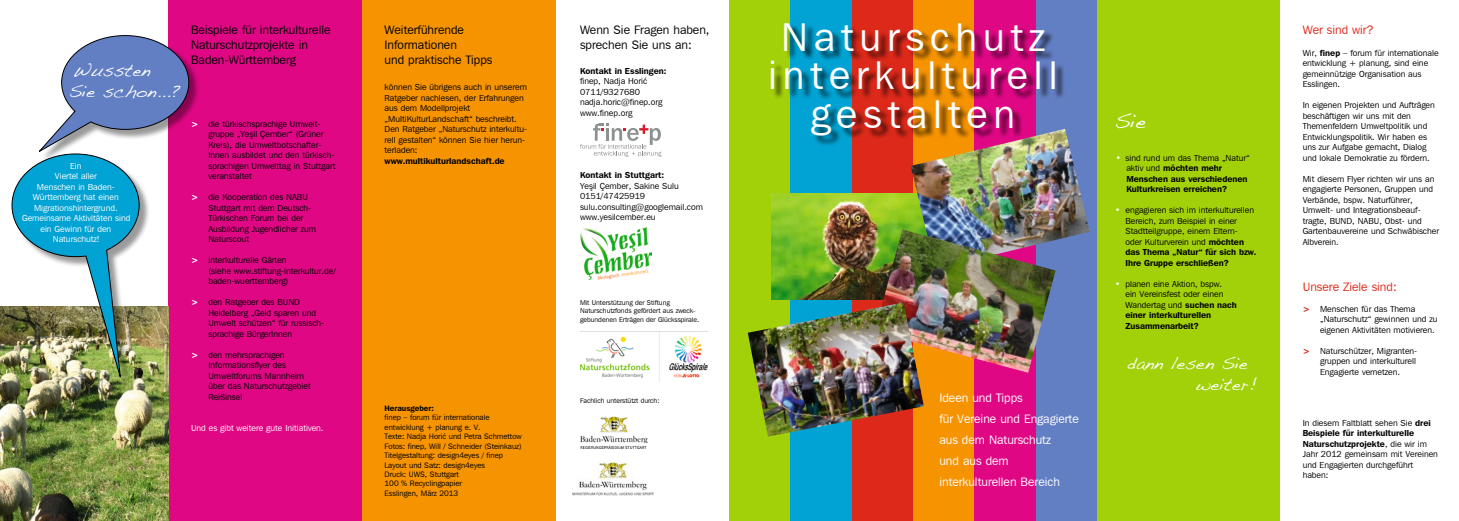
<style>
.page{position:relative;width:1459px;height:521px;background:#fff}
.page>*{position:absolute;margin:0;border:0;box-sizing:border-box;transform-origin:0 0}
.t1{font:40.25px/38.5px "Franklin Gothic IT Cby BT";letter-spacing:.15em;color:#fff;text-align:center}
.t2{font:21px "Handwriting Dakota";color:#fff}
.t3{font:17.5px/21px "Handwriting Dakota";color:#fff}
.t4{font:12.25px/14.7px "Franklin Gothic IT Cby BT";color:#000}
.t5{font:12.25px/21px "Franklin Gothic IT Cby BT";color:#fff}
.t6{font:12.25px "Franklin Gothic IT Cby BT";color:#dc291a}
.t7{font:8.75px/10.5px "Franklin Gothic IT Cby BT";color:#000}
.t8{font:600 8.75px/10.5px "Franklin Gothic IT Cby BT";color:#000}
.t9{font:8.75px/10.5px "Franklin Gothic IT Cby BT";color:#fff;text-align:center}
.t10{font:7.88px/9.5px "Franklin Gothic IT Cby BT";color:#000}
.t11{font:600 7.88px "Franklin Gothic IT Cby BT";color:#000}
.t12{font:7px/8.4px "Franklin Gothic IT Cby BT";color:#000}
.s1{font-weight:800;color:#fff}
.s2{font-weight:400;color:#fff}
.s3{font-weight:400}
.s4{color:#fff}
.s5{font-weight:600}
.s6{font-weight:800;color:#dc291a}
</style>
<div class="page">
<div style="left:1035px;top:0;width:61px;height:521px;background:#637fc3"></div>
<div style="left:729px;top:0;width:62px;height:521px;background:#a3d109"></div>
<div style="left:791px;top:0;width:61px;height:521px;background:#00a3d3"></div>
<div style="left:852px;top:0;width:61px;height:521px;background:#dc291a"></div>
<div style="left:913px;top:0;width:61px;height:521px;background:#f59300"></div>
<div style="left:974px;top:0;width:61px;height:521px;background:#e00785"></div>
<div style="left:1096px;top:0;width:184px;height:521px;background:#a3d109"></div>
<svg style="left:580px;top:123px;width:81px;height:34px"></svg>
<img style="left:580px;top:227px;width:71px;height:52px">
<img style="left:771px;top:193px;width:139px;height:106px">
<img style="left:910px;top:129px;width:179px;height:111px">
<img style="left:874px;top:229px;width:181px;height:144px">
<img style="left:572px;top:462px;width:81px;height:34px">
<img style="left:580px;top:416px;width:67px;height:27px">
<img style="left:580px;top:445px;width:67px;height:4px">
<img style="left:580px;top:332px;width:127px;height:50px">
<div style="left:362px;top:0;width:194px;height:521px;background:#f59300"></div>
<div style="left:169px;top:0;width:193px;height:521px;background:#e00785"></div>
<img style="left:0;top:306px;width:169px;height:215px">
<img style="left:747px;top:302px;width:176px;height:135px">
<div style="left:772px;top:24px;width:293px;height:122px;background:#000;opacity:.75"></div>
<div style="left:41px;top:36px;width:159px;height:126px;background:#000;opacity:.4"></div>
<img style="left:11px;top:35px;width:179px;height:352px">
<div style="left:16px;top:159px;width:121px;height:96px;background:#00a3d3;border-radius:50%"></div>
<h3 class="t3" style="left:69px;top:59px;width:113px">Wussten<br>Sie schon...?</h3>
<p class="t9" style="left:22px;top:160px;width:110px">Ein<br>Viertel aller<br>Menschen in Baden-<br>Württemberg hat einen<br>Migrationshintergrund.<br>Gemeinsame Aktivitäten sind ein Gewinn für den<br>Naturschutz!</p>
<h3 class="t4" style="left:191px;top:22px;width:141px">Beispiele für interkulturelle<br>Naturschutzprojekte in<br>Baden-Württemberg</h3>
<p class="t7" style="left:208px;top:118px;width:129px;text-indent:-17px"><span class="s1">&gt;</span> die türkischsprachige Umwelt&shy;gruppe „Yeşil Çember“ (Grüner<br>Kreis), die Umweltbotschafter-<br>Innen ausbildet und den türkisch&shy;sprachigen Umwelttag in Stuttgart veranstaltet</p>
<p class="t7" style="left:208px;top:192px;width:109px;text-indent:-17px"><span class="s1">&gt;</span> die Kooperation des NABU<br>Stuttgart mit dem Deutsch-<br>Türkischen Forum bei der<br>Ausbildung Jugendlicher zum<br>Naturscout</p>
<p class="t7" style="left:208px;top:255px;width:129px;text-indent:-17px"><span class="s1">&gt;</span> interkulturelle Gärten<br>(siehe www.stiftung-interkultur.de/ baden-wuerttemberg)</p>
<p class="t7" style="left:208px;top:297px;width:117px;text-indent:-17px"><span class="s1">&gt;</span> den Ratgeber des BUND<br>Heidelberg „Geld sparen und<br>Umwelt schützen“ für russisch&shy;sprachige BürgerInnen</p>
<p class="t7" style="left:208px;top:349px;width:104px;text-indent:-17px"><span class="s1">&gt;</span> den mehrsprachigen<br>Informationsflyer des<br>Umweltforums Mannheim über das Naturschutzgebiet<br>Reißinsel</p>
<p class="t9" style="left:191px;top:423px;width:134px">Und es gibt weitere gute Initiativen.</p>
<h3 class="t4" style="left:384px;top:22px;width:109px">Weiterführende<br>Informationen<br>und praktische Tipps</h3>
<p class="t7" style="left:384px;top:82px;width:144px">können Sie übrigens auch in unserem<br>Ratgeber nachlesen, der Erfahrungen aus dem Modellprojekt „MultiKulturLandschaft“ beschreibt.<br>Den Ratgeber „Naturschutz interkultu&shy;rell gestalten“ können Sie hier herun&shy;terladen:</p>
<p class="t8" style="left:384px;top:155px;width:122px">www.multikulturlandschaft.de</p>
<p class="t11" style="left:384px;top:403px;width:51px">Herausgeber:</p>
<p class="t10" style="left:384px;top:413px;width:139px">finep – forum für internationale entwicklung + planung e. V.<br>Texte: Nadja Horić und Petra Schmettow<br>Fotos: finep, Will / Schneider (Steinkauz)<br>Titelgestaltung: design4eyes / finep<br>Layout und Satz: design4eyes<br>Druck: UWS, Stuttgart<br>100 % Recyclingpapier<br>Esslingen, März 2013</p>
<h3 class="t4" style="left:580px;top:22px;width:131px">Wenn Sie Fragen haben, sprechen Sie uns an:</h3>
<p class="t8" style="left:580px;top:65px;width:88px">Kontakt in Esslingen:</p>
<p class="t7" style="left:580px;top:76px;width:84px">finep, Nadja Horić<br>0711/9327680 nadja.horic@finep.org www.finep.org</p>
<p class="t8" style="left:580px;top:170px;width:86px">Kontakt in Stuttgart:</p>
<p class="t7" style="left:580px;top:180px;width:124px">Yeşil Çember, Sakine Sulu<br>0151/47425919 sulu.consulting@googlemail.com www.yesilcember.eu</p>
<p class="t12" style="left:580px;top:298px;width:121px">Mit Unterstützung der Stiftung<br>Naturschutzfonds gefördert aus zweck&shy;gebundenen Erträgen der Glücksspirale.</p>
<p class="t12" style="left:580px;top:396px;width:81px">Fachlich unterstützt durch:</p>
<h1 class="t1" style="left:768px;top:17px;width:291px">Naturschutz interkulturell gestalten</h1>
<h3 class="t5" style="left:939px;top:387px;width:141px">Ideen und Tipps<br>für Vereine und Engagierte aus dem Naturschutz<br>und aus dem interkulturellen Bereich</h3>
<h2 class="t2" style="left:1115px;top:109px;width:33px">Sie</h2>
<p class="t8" style="left:1126px;top:152px;width:125px;text-indent:-10px"><span class="s2">•</span> <span class="s3">sind rund um das Thema „Natur“ aktiv und</span> möchten mehr<br>Menschen aus verschiedenen<br>Kulturkreisen erreichen?</p>
<p class="t7" style="left:1125px;top:205px;width:133px;text-indent:-10px"><span class="s4">•</span> engagieren sich im interkulturellen<br>Bereich, zum Beispiel in einer<br>Stadtteilgruppe, einem Eltern-<br>oder Kulturverein und <span class="s5">möchten das Thema „Natur“ für sich bzw.<br>Ihre Gruppe erschließen?</span></p>
<p class="t7" style="left:1125px;top:278px;width:113px;text-indent:-10px"><span class="s4">•</span> planen eine Aktion, bspw.<br>ein Vereinsfest oder einen<br>Wandertag und <span class="s5">suchen nach einer interkulturellen<br>Zusammenarbeit?</span></p>
<h3 class="t3" style="left:1195px;top:352px;width:63px;text-indent:-68px">dann lesen Sie weiter!</h3>
<h3 class="t6" style="left:1302px;top:22px;width:72px">Wer sind wir?</h3>
<p class="t7" style="left:1302px;top:47px;width:137px">Wir, <span class="s5">finep</span> – forum für internationale entwicklung + planung, sind eine gemeinnützige Organisation aus<br>Esslingen.</p>
<p class="t7" style="left:1302px;top:100px;width:134px">In eigenen Projekten und Aufträgen beschäftigen wir uns mit den Themenfeldern Umweltpolitik und Entwicklungspolitik. Wir haben es uns zur Aufgabe gemacht, Dialog und lokale Demokratie zu fördern.</p>
<p class="t7" style="left:1302px;top:173px;width:138px">Mit diesem Flyer richten wir uns an engagierte Personen, Gruppen und<br>Verbände, bspw. Naturführer,<br>Umwelt- und Integrationsbeauf&shy;tragte, BUND, NABU, Obst- und<br>Gartenbauvereine und Schwäbischer<br>Albverein.</p>
<h3 class="t6" style="left:1302px;top:279px;width:95px">Unsere Ziele sind:</h3>
<p class="t7" style="left:1320px;top:303px;width:119px;text-indent:-17px"><span class="s6">&gt;</span> Menschen für das Thema „Naturschutz“ gewinnen und zu eigenen Aktivitäten motivieren.</p>
<p class="t7" style="left:1320px;top:345px;width:99px;text-indent:-17px"><span class="s6">&gt;</span> Naturschützer, Migranten&shy;gruppen und interkulturell<br>Engagierte vernetzen.</p>
<p class="t7" style="left:1302px;top:417px;width:137px">In diesem Faltblatt sehen Sie <span class="s5">drei<br>Beispiele für interkulturelle<br>Naturschutzprojekte</span>, die wir im<br>Jahr 2012 gemeinsam mit Vereinen und Engagierten durchgeführt haben:</p>
</div>
